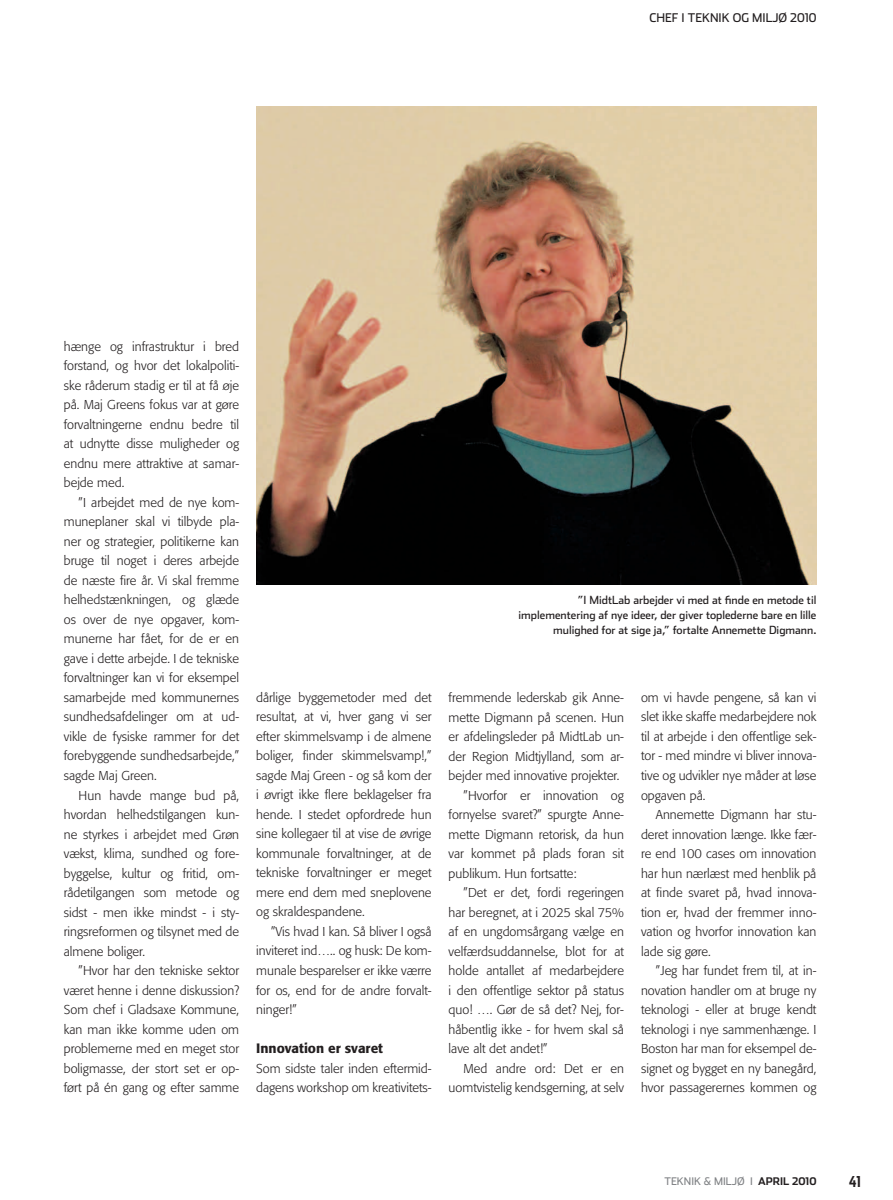
<style>
.page{position:relative;width:893px;height:1200px;background:#fff}
.page>*{position:absolute;margin:0;border:0;box-sizing:border-box;transform-origin:0 0}
.t1{font:700 15px "Stainless Comp";color:#231f20}
.t2{font:500 13.5px "Formata";color:#231f20}
.t3{font:300 12.75px/19.5px "Formata";color:#231f20;text-align:justify}
.t4{font:12px "Stainless";color:#231f20}
.t5{font:11.25px/15px "Stainless";color:#231f20;text-align:right}
.t6{font:10.5px "Stainless";color:#808285}
.s1{font-weight:700;color:#231f20}
</style>
<div class="page">
<img style="left:256px;top:106px;width:560px;height:479px">
<p class="t4" style="left:649px;top:11px;width:169px">CHEF I TEKNIK OG MILJØ 2010</p>
<p class="t3" style="left:64px;top:336px;width:177px">hænge og infrastruktur i bred forstand, og hvor det lokalpoliti&shy;ske råderum stadig er til at få øje på. Maj Greens fokus var at gøre forvaltningerne endnu bedre til at udnytte disse muligheder og endnu mere attraktive at samar&shy;bejde med.</p>
<p class="t3" style="left:64px;top:492px;width:177px;text-indent:15px">”I arbejdet med de nye kom&shy;muneplaner skal vi tilbyde pla&shy;ner og strategier, politikerne kan bruge til noget i deres arbejde de næste fire år. Vi skal fremme helhedstænkningen, og glæde os over de nye opgaver, kom&shy;munerne har fået, for de er en gave i dette arbejde. I de tekniske forvaltninger kan vi for eksempel samarbejde med kommunernes sundhedsafdelinger om at ud&shy;vikle de fysiske rammer for det forebyggende sundhedsarbejde,” sagde Maj Green.</p>
<p class="t3" style="left:64px;top:785px;width:177px;text-indent:15px">Hun havde mange bud på, hvordan helhedstilgangen kun&shy;ne styrkes i arbejdet med Grøn vækst, klima, sundhed og fore&shy;byggelse, kultur og fritid, om&shy;rådetilgangen som metode og sidst - men ikke mindst - i sty&shy;ringsreformen og tilsynet med de almene boliger.</p>
<p class="t3" style="left:64px;top:960px;width:177px;text-indent:15px">”Hvor har den tekniske sektor været henne i denne diskussion?<br>Som chef i Gladsaxe Kommune, kan man ikke komme uden om problemerne med en meget stor boligmasse, der stort set er op&shy;ført på én gang og efter samme</p>
<p class="t3" style="left:256px;top:687px;width:177px">dårlige byggemetoder med det resultat, at vi, hver gang vi ser efter skimmelsvamp i de almene boliger, finder skimmelsvamp!,” sagde Maj Green - og så kom der i øvrigt ikke flere beklagelser fra hende. I stedet opfordrede hun sine kollegaer til at vise de øvrige kommunale forvaltninger, at de tekniske forvaltninger er meget mere end dem med sneplovene og skraldespandene.</p>
<p class="t3" style="left:256px;top:921px;width:177px;text-indent:15px">”Vis hvad I kan. Så bliver I også inviteret ind….. og husk: De kom&shy;munale besparelser er ikke værre for os, end for de andre forvalt&shy;ninger!”</p>
<p class="t2" style="left:256px;top:1039px;width:128px">Innovation er svaret</p>
<p class="t3" style="left:256px;top:1058px;width:177px">Som sidste taler inden eftermid&shy;dagens workshop om kreativitets-</p>
<p class="t5" style="left:519px;top:592px;width:299px">”I MidtLab arbejder vi med at finde en metode til implementering af nye ideer, der giver toplederne bare en lille mulighed for at sige ja,” fortalte Annemette Digmann.</p>
<p class="t3" style="left:449px;top:687px;width:177px">fremmende lederskab gik Anne-</p>
<p class="t3" style="left:449px;top:707px;width:177px">mette Digmann på scenen. Hun</p>
<p class="t3" style="left:449px;top:726px;width:177px">er afdelingsleder på MidtLab un-</p>
<p class="t3" style="left:449px;top:746px;width:177px">der Region Midtjylland, som ar-</p>
<p class="t3" style="left:449px;top:765px;width:172px">bejder med innovative projekter.</p>
<p class="t3" style="left:463px;top:785px;width:162px">”Hvorfor er innovation og</p>
<p class="t3" style="left:449px;top:804px;width:177px">fornyelse svaret?” spurgte Anne-</p>
<p class="t3" style="left:449px;top:824px;width:177px">mette Digmann retorisk, da hun</p>
<p class="t3" style="left:449px;top:843px;width:177px">var kommet på plads foran sit</p>
<p class="t3" style="left:449px;top:863px;width:130px">publikum. Hun fortsatte:</p>
<p class="t3" style="left:463px;top:882px;width:162px">”Det er det, fordi regeringen</p>
<p class="t3" style="left:449px;top:902px;width:177px">har beregnet, at i 2025 skal 75%</p>
<p class="t3" style="left:449px;top:921px;width:177px">af en ungdomsårgang vælge en</p>
<p class="t3" style="left:449px;top:941px;width:177px">velfærdsuddannelse, blot for at</p>
<p class="t3" style="left:449px;top:960px;width:177px">holde antallet af medarbejdere</p>
<p class="t3" style="left:449px;top:980px;width:177px">i den offentlige sektor på status</p>
<p class="t3" style="left:449px;top:999px;width:177px">quo! …. Gør de så det? Nej, for-</p>
<p class="t3" style="left:449px;top:1019px;width:177px">håbentlig ikke - for hvem skal så</p>
<p class="t3" style="left:449px;top:1038px;width:101px">lave alt det andet!”</p>
<p class="t3" style="left:463px;top:1058px;width:162px">Med andre ord: Det er en</p>
<p class="t3" style="left:449px;top:1077px;width:177px">uomtvistelig kendsgerning, at selv</p>
<p class="t3" style="left:641px;top:687px;width:177px">om vi havde pengene, så kan vi slet ikke skaffe medarbejdere nok til at arbejde i den offentlige sek&shy;tor - med mindre vi bliver innova&shy;tive og udvikler nye måder at løse opgaven på.</p>
<p class="t3" style="left:641px;top:804px;width:177px;text-indent:15px">Annemette Digmann har stu&shy;deret innovation længe. Ikke fær&shy;re end 100 cases om innovation har hun nærlæst med henblik på at finde svaret på, hvad innova&shy;tion er, hvad der fremmer inno&shy;vation og hvorfor innovation kan lade sig gøre.</p>
<p class="t3" style="left:641px;top:960px;width:177px;text-indent:15px">”Jeg har fundet frem til, at in&shy;novation handler om at bruge ny teknologi - eller at bruge kendt teknologi i nye sammenhænge. I Boston har man for eksempel de&shy;signet og bygget en ny banegård, hvor passagerernes kommen og</p>
<p class="t6" style="left:664px;top:1174px;width:153px">TEKNIK &amp; MILJØ I <span class="s1">APRIL 2010</span></p>
<p class="t1" style="left:849px;top:1172px;width:13px">41</p>
</div>
